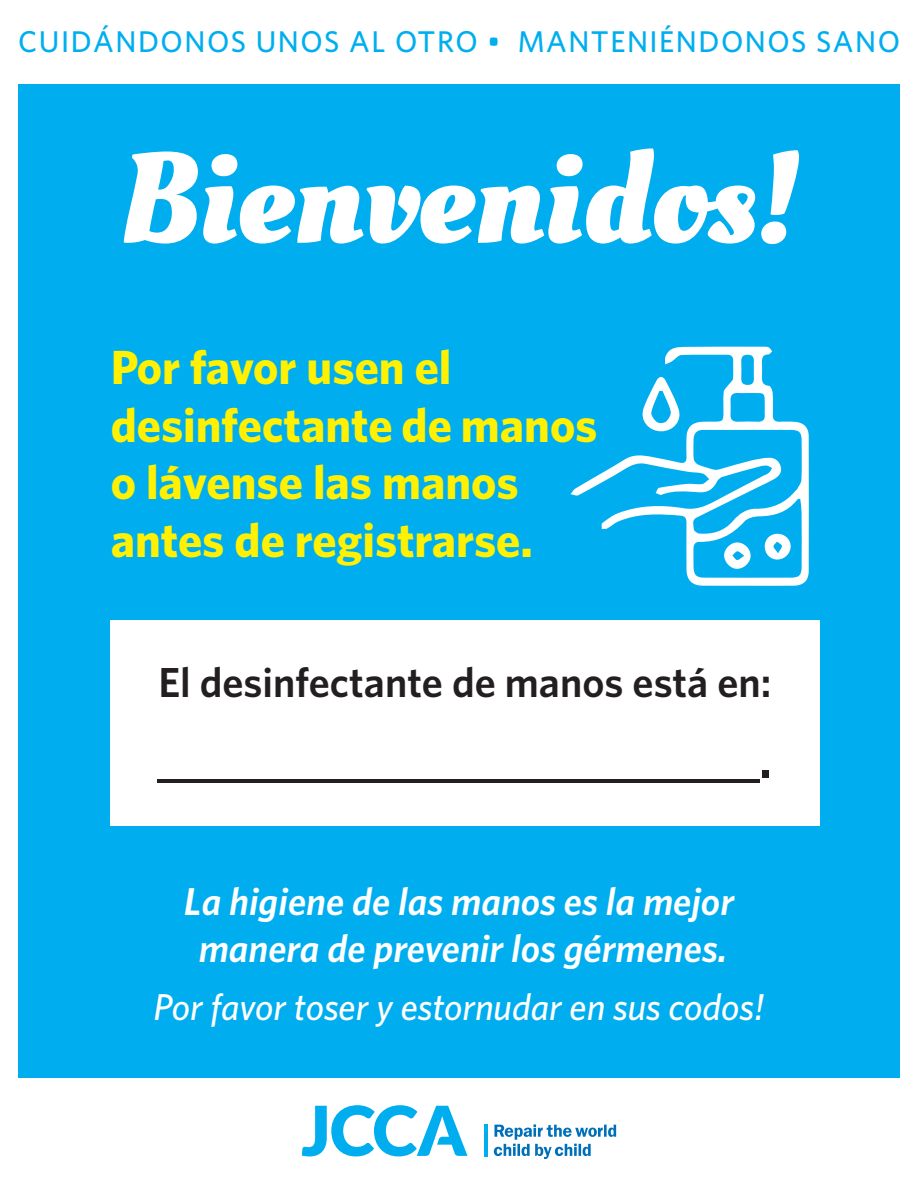
<style>
.page{position:relative;width:918px;height:1188px;background:#fff}
.page>*{position:absolute;margin:0;border:0;box-sizing:border-box;transform-origin:0 0}
.t1{font:700 127.5px "Oleo Script";color:#fff}
.t2{font:600 51px "Whitney";color:#231f20}
.t3{font:700 48px/57.6px "Whitney";color:#fff101}
.t4{font:600 42px "Whitney";color:#231f20}
.t5{font:italic 600 39px/46.8px "Whitney";color:#fff;text-align:center}
.t6{font:italic 500 37.5px "Whitney";color:#fff}
.t7{font:500 30px "Whitney";letter-spacing:.05em;color:#00aeef}
</style>
<div class="page">
<div style="left:18px;top:85px;width:882px;height:993px;background:#00aeef"></div>
<div style="left:110px;top:620px;width:710px;height:205px;background:#fff"></div>
<svg style="left:302px;top:1105px;width:166px;height:51px"></svg>
<svg style="left:494px;top:1124px;width:122px;height:35px"></svg>
<hr style="left:484px;top:1124px;width:3px;height:33px;background:#00aeef">
<svg style="left:571px;top:346px;width:238px;height:240px"></svg>
<svg style="left:639px;top:376px;width:43px;height:55px"></svg>
<svg style="left:724px;top:542px;width:27px;height:27px"></svg>
<svg style="left:765px;top:534px;width:26px;height:26px"></svg>
<p class="t7" style="left:18px;top:24px;width:884px">CUIDÁNDONOS UNOS AL OTRO • MANTENIÉNDONOS SANO</p>
<h1 class="t1" style="left:119px;top:122px;width:682px">Bienvenidos!</h1>
<p class="t3" style="left:111px;top:337px;width:488px">Por favor usen el desinfectante de manos o lávense las manos antes de registrarse.</p>
<p class="t4" style="left:158px;top:657px;width:615px">El desinfectante de manos está en:</p>
<p class="t2" style="left:158px;top:729px;width:616px">__________________________.</p>
<p class="t5" style="left:184px;top:878px;width:552px">La higiene de las manos es la mejor manera de prevenir los gérmenes.</p>
<p class="t6" style="left:154px;top:985px;width:612px">Por favor toser y estornudar en sus codos!</p>
</div>
